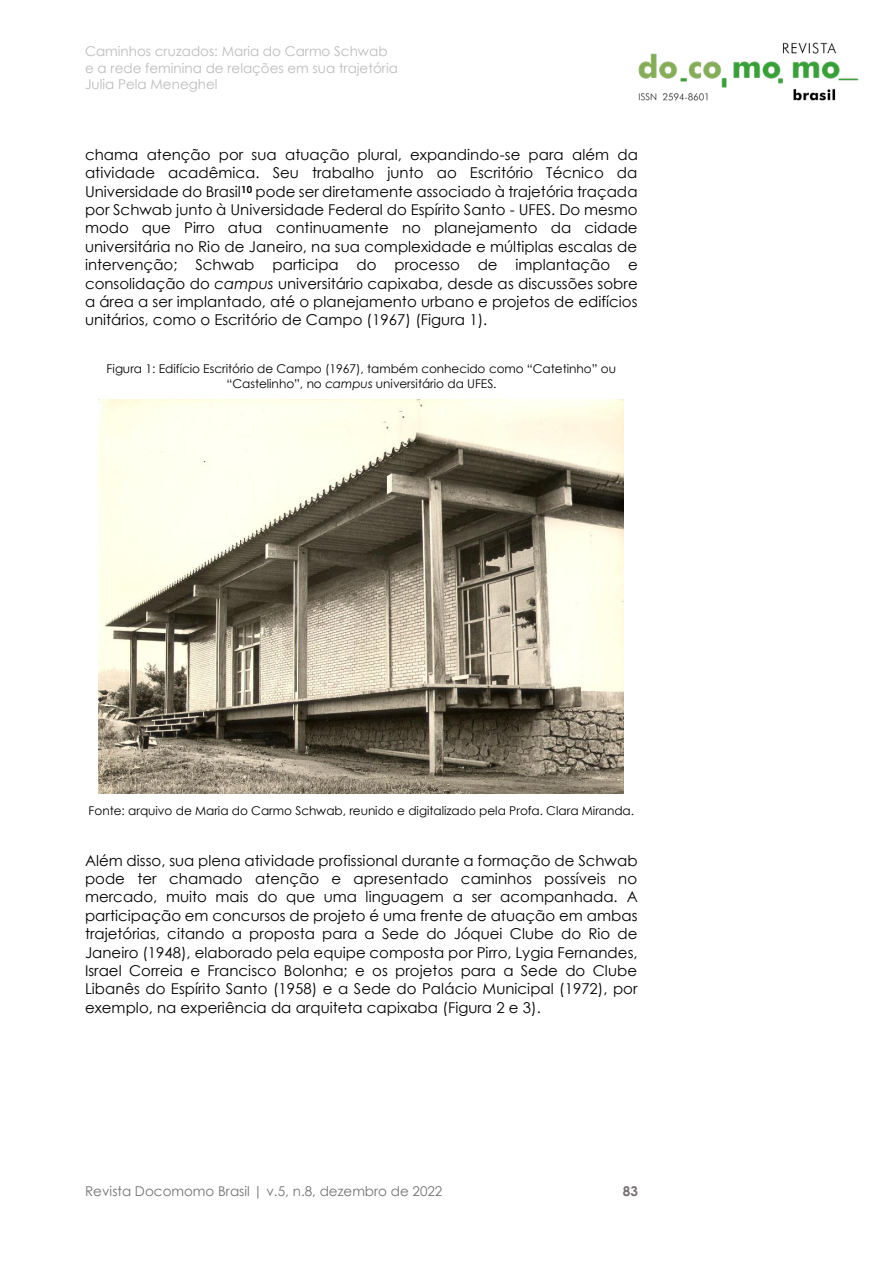
<style>
.page{position:relative;width:893px;height:1263px;background:#fff}
.page>*{position:absolute;margin:0;border:0;box-sizing:border-box;transform-origin:0 0}
.t1{font:15px/18.5px "Century Gothic";color:#000;text-align:justify}
.t2{font:13.5px/16.5px "Century Gothic";color:#bdbcbc}
.t3{font:13.5px "Century Gothic";color:#767171}
.t4{font:700 13.5px "Century Gothic";color:#767171}
.t5{font:12px/14.7px "Century Gothic";color:#000;text-align:center}
.s1{font-style:italic}
</style>
<div class="page">
<img style="left:638px;top:42px;width:221px;height:59px">
<img style="left:98px;top:400px;width:526px;height:394px">
<p class="t2" style="left:85px;top:43px;width:314px">Caminhos cruzados: Maria do Carmo Schwab e a rede feminina de relações em sua trajetória<br>Julia Pela Meneghel</p>
<p class="t1" style="left:85px;top:145px;width:554px">chama atenção por sua atuação plural, expandindo-se para além da atividade acadêmica. Seu trabalho junto ao Escritório Técnico da Universidade do Brasil<sup>10</sup> pode ser diretamente associado à trajetória traçada por Schwab junto à Universidade Federal do Espírito Santo - UFES. Do mesmo modo que Pirro atua continuamente no planejamento da cidade universitária no Rio de Janeiro, na sua complexidade e múltiplas escalas de intervenção; Schwab participa do processo de implantação e consolidação do <span class="s1">campus</span> universitário capixaba, desde as discussões sobre a área a ser implantado, até o planejamento urbano e projetos de edifícios unitários, como o Escritório de Campo (1967) (Figura 1).</p>
<p class="t5" style="left:107px;top:362px;width:511px">Figura 1: Edifício Escritório de Campo (1967), também conhecido como “Catetinho” ou “Castelinho”, no <span class="s1">campus</span> universitário da UFES.</p>
<p class="t5" style="left:89px;top:803px;width:547px">Fonte: arquivo de Maria do Carmo Schwab, reunido e digitalizado pela Profa. Clara Miranda.</p>
<p class="t1" style="left:85px;top:851px;width:554px">Além disso, sua plena atividade profissional durante a formação de Schwab pode ter chamado atenção e apresentado caminhos possíveis no mercado, muito mais do que uma linguagem a ser acompanhada. A participação em concursos de projeto é uma frente de atuação em ambas trajetórias, citando a proposta para a Sede do Jóquei Clube do Rio de Janeiro (1948), elaborado pela equipe composta por Pirro, Lygia Fernandes, Israel Correia e Francisco Bolonha; e os projetos para a Sede do Clube Libanês do Espírito Santo (1958) e a Sede do Palácio Municipal (1972), por exemplo, na experiência da arquiteta capixaba (Figura 2 e 3).</p>
<p class="t3" style="left:85px;top:1182px;width:359px">Revista Docomomo Brasil | v.5, n.8, dezembro de 2022</p>
<p class="t4" style="left:623px;top:1181px;width:17px">83</p>
</div>
